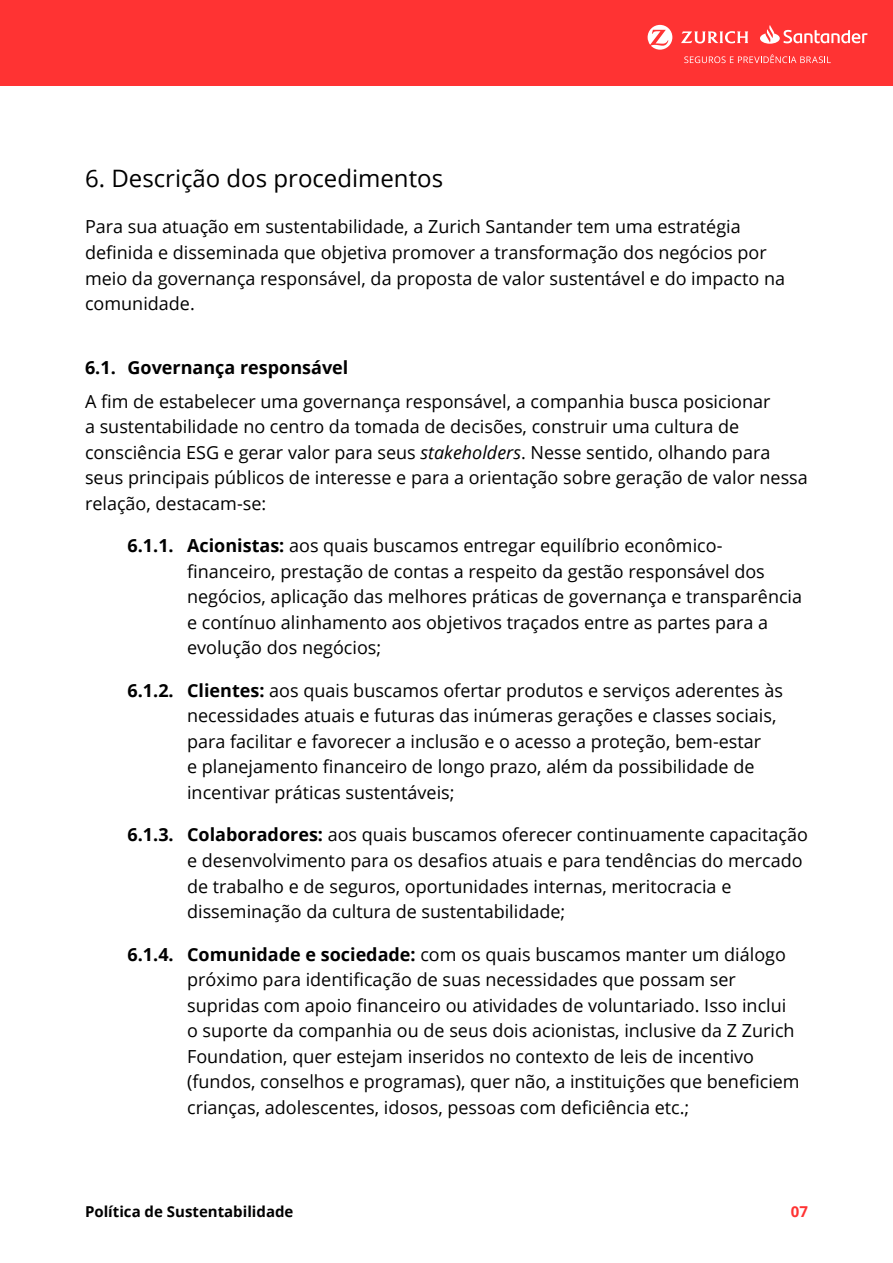
<style>
.page{position:relative;width:893px;height:1263px;background:#fff}
.page>*{position:absolute;margin:0;border:0;box-sizing:border-box;transform-origin:0 0}
.t1{font:24px "Open Sans";color:#000}
.t2{font:18px/25.5px "Open Sans";color:#000}
.t3{font:700 18px "Open Sans";color:#000}
.t4{font:700 15px "Open Sans";color:#000}
.t5{font:700 15px "Open Sans";color:#f33}
.s1{font-style:italic}
.s2{font-weight:700}
</style>
<div class="page">
<div style="left:0;top:0;width:893px;height:85px;background:#f33"></div>
<svg style="left:760px;top:25px;width:107px;height:19px"></svg>
<svg style="left:648px;top:25px;width:24px;height:25px"></svg>
<svg style="left:681px;top:31px;width:67px;height:12px"></svg>
<svg style="left:684px;top:54px;width:147px;height:9px"></svg>
<h1 class="t1" style="left:85px;top:162px;width:360px">6. Descrição dos procedimentos</h1>
<p class="t2" style="left:85px;top:214px;width:702px">Para sua atuação em sustentabilidade, a Zurich Santander tem uma estratégia definida e disseminada que objetiva promover a transformação dos negócios por meio da governança responsável, da proposta de valor sustentável e do impacto na comunidade.</p>
<p class="t3" style="left:85px;top:355px;width:265px">6.1. Governança responsável</p>
<p class="t2" style="left:85px;top:388px;width:724px">A fim de estabelecer uma governança responsável, a companhia busca posicionar<br>a sustentabilidade no centro da tomada de decisões, construir uma cultura de consciência ESG e gerar valor para seus <span class="s1">stakeholders</span>. Nesse sentido, olhando para seus principais públicos de interesse e para a orientação sobre geração de valor nessa relação, destacam-se:</p>
<p class="t2" style="left:187px;top:533px;width:617px;text-indent:-60px"><span class="s2">6.1.1. Acionistas:</span> aos quais buscamos entregar equilíbrio econômico&shy;financeiro, prestação de contas a respeito da gestão responsável dos negócios, aplicação das melhores práticas de governança e transparência e contínuo alinhamento aos objetivos traçados entre as partes para a evolução dos negócios;</p>
<p class="t2" style="left:187px;top:677px;width:597px;text-indent:-60px"><span class="s2">6.1.2. Clientes:</span> aos quais buscamos ofertar produtos e serviços aderentes às necessidades atuais e futuras das inúmeras gerações e classes sociais, para facilitar e favorecer a inclusão e o acesso a proteção, bem-estar<br>e planejamento financeiro de longo prazo, além da possibilidade de incentivar práticas sustentáveis;</p>
<p class="t2" style="left:187px;top:822px;width:622px;text-indent:-60px"><span class="s2">6.1.3. Colaboradores:</span> aos quais buscamos oferecer continuamente capacitação e desenvolvimento para os desafios atuais e para tendências do mercado de trabalho e de seguros, oportunidades internas, meritocracia e disseminação da cultura de sustentabilidade;</p>
<p class="t2" style="left:187px;top:941px;width:614px;text-indent:-60px"><span class="s2">6.1.4. Comunidade e sociedade:</span> com os quais buscamos manter um diálogo próximo para identificação de suas necessidades que possam ser supridas com apoio financeiro ou atividades de voluntariado. Isso inclui o suporte da companhia ou de seus dois acionistas, inclusive da Z Zurich Foundation, quer estejam inseridos no contexto de leis de incentivo (fundos, conselhos e programas), quer não, a instituições que beneficiem crianças, adolescentes, idosos, pessoas com deficiência etc.;</p>
<p class="t4" style="left:85px;top:1201px;width:210px">Política de Sustentabilidade</p>
<p class="t5" style="left:791px;top:1201px;width:19px">07</p>
</div>
